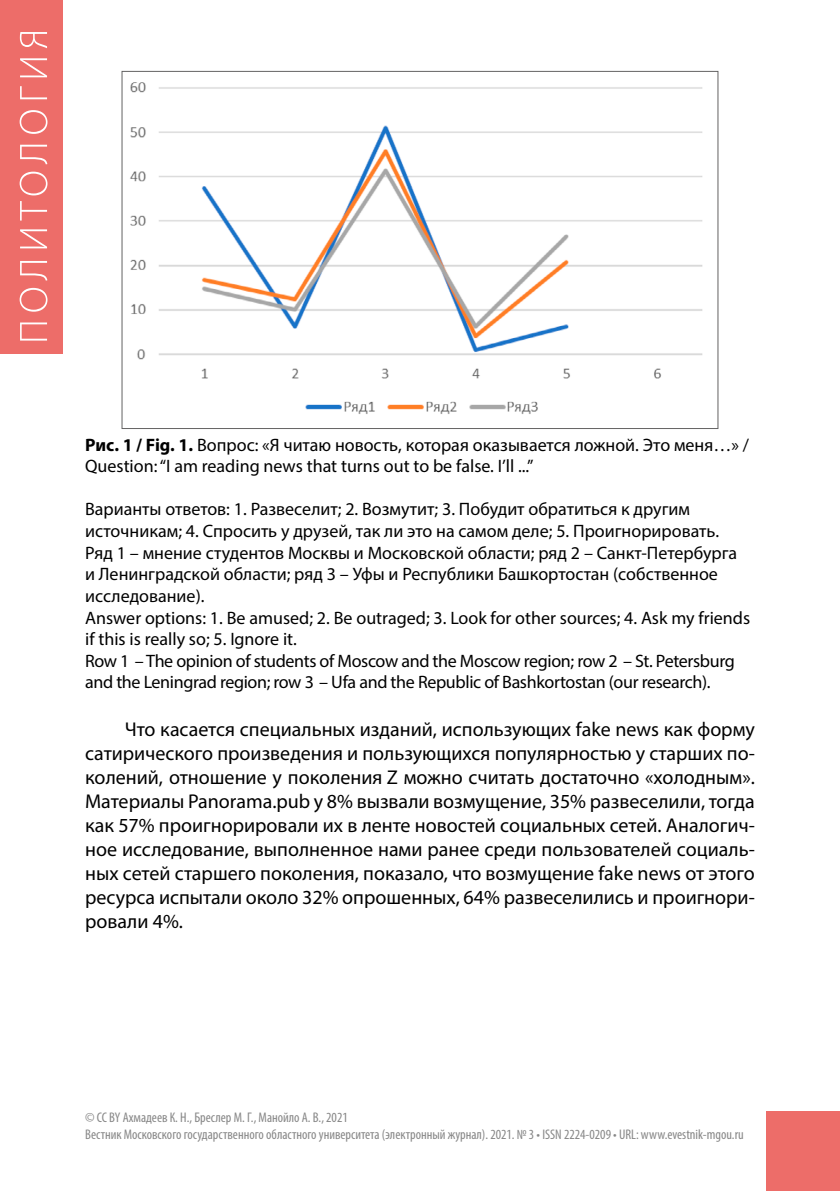
<style>
.page{position:relative;width:840px;height:1191px;background:#fff}
.page>*{position:absolute;margin:0;border:0;box-sizing:border-box;transform-origin:0 0}
.t1{font:20px/24px "Myriad Pro";color:#000;text-align:justify}
.t2{font:18px/21.6px "Myriad Pro";color:#000}
.t3{font:condensed 14px/16.8px "Myriad Pro";color:#878787}
.s1{font-weight:700}
</style>
<div class="page">
<div style="left:0;top:0;width:62px;height:353px;background:#ed6d69"></div>
<div style="left:765px;top:1111px;width:74px;height:80px;background:#ed6d69"></div>
<svg style="left:20px;top:32px;width:27px;height:308px"></svg>
<img style="left:130px;top:82px;width:573px;height:332px">
<p class="t2" style="left:85px;top:433px;width:665px"><span class="s1">Рис. 1 / Fig. 1.</span> Вопрос: «Я читаю новость, которая оказывается ложной. Это меня…» /<br>Question: “I am reading news that turns out to be false. I’ll ...”</p>
<p class="t2" style="left:85px;top:498px;width:666px">Варианты ответов: 1. Развеселит; 2. Возмутит; 3. Побудит обратиться к другим источникам; 4. Спросить у друзей, так ли это на самом деле; 5. Проигнорировать.<br>Ряд 1 – мнение студентов Москвы и Московской области; ряд 2 – Санкт-Петербурга и Ленинградской области; ряд 3 – Уфы и Республики Башкортостан (собственное исследование).<br>Answer options: 1. Be amused; 2. Be outraged; 3. Look for other sources; 4. Ask my friends if this is really so; 5. Ignore it.<br>Row 1 – The opinion of students of Moscow and the Moscow region; row 2 – St. Petersburg and the Leningrad region; row 3 – Ufa and the Republic of Bashkortostan (our research).</p>
<p class="t1" style="left:85px;top:717px;width:671px;text-indent:40px">Что касается специальных изданий, использующих fake news как форму сатирического произведения и пользующихся популярностью у старших по&shy;колений, отношение у поколения Z можно считать достаточно «холодным».<br>Материалы Panorama.pub у 8% вызвали возмущение, 35% развеселили, тогда как 57% проигнорировали их в ленте новостей социальных сетей. Аналогич&shy;ное исследование, выполненное нами ранее среди пользователей социаль&shy;ных сетей старшего поколения, показало, что возмущение fake news от этого ресурса испытали около 32% опрошенных, 64% развеселились и проигнори&shy;ровали 4%.</p>
<p class="t3" style="left:85px;top:1109px;width:659px">© CC BY Ахмадеев К. Н., Бреслер М. Г., Манойло А. В., 2021<br>Вестник Московского государственного областного университета (электронный журнал). 2021. № 3 • ISSN 2224-0209 • URL: www.evestnik-mgou.ru</p>
</div>
